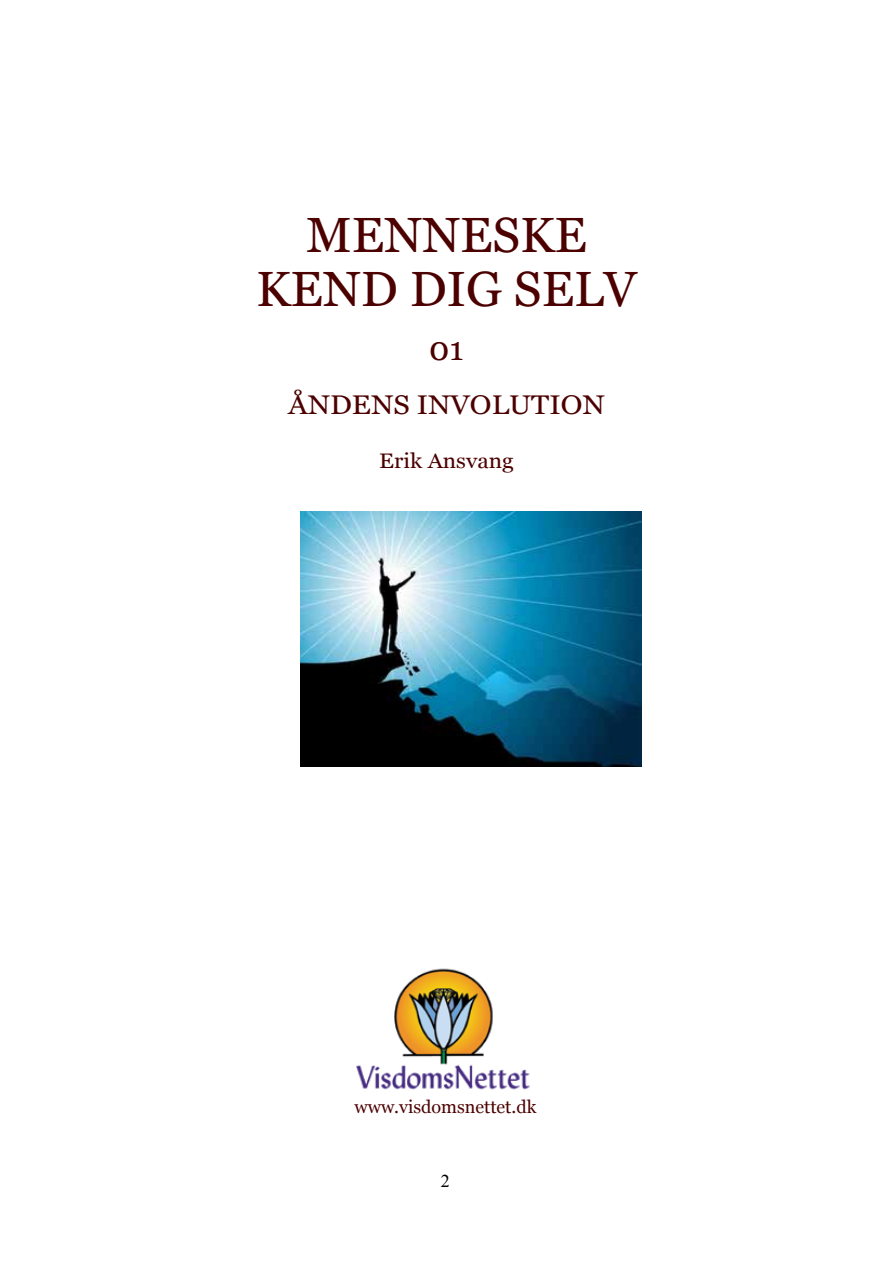
<style>
.page{position:relative;width:893px;height:1263px;background:#fff}
.page>*{position:absolute;margin:0;border:0;box-sizing:border-box;transform-origin:0 0}
.t1{font:49.5px/54px "Georgia";color:#4c0000;text-align:center}
.t2{font:33px "Georgia";color:#4c0000}
.t3{font:27px "Georgia";color:#4c0000;scale:1.08 1}
.t4{font:21px "Georgia";color:#4c0000;scale:1.08 1}
.t5{font:18px "Georgia";color:#4c0000}
.t6{font:18px "Times New Roman";color:#000}
</style>
<div class="page">
<img style="left:356px;top:968px;width:174px;height:122px">
<img style="left:301px;top:511px;width:340px;height:256px">
<h1 class="t1" style="left:256px;top:209px;width:382px">MENNESKE<br>KEND DIG SELV</h1>
<h2 class="t2" style="left:429px;top:328px;width:36px">01</h2>
<h3 class="t3" style="left:288px;top:388px;width:295px">ÅNDENS INVOLUTION</h3>
<p class="t4" style="left:379px;top:448px;width:126px">Erik Ansvang</p>
<p class="t5" style="left:354px;top:1096px;width:183px">www.visdomsnettet.dk</p>
<p class="t6" style="left:441px;top:1169px;width:10px">2</p>
</div>
